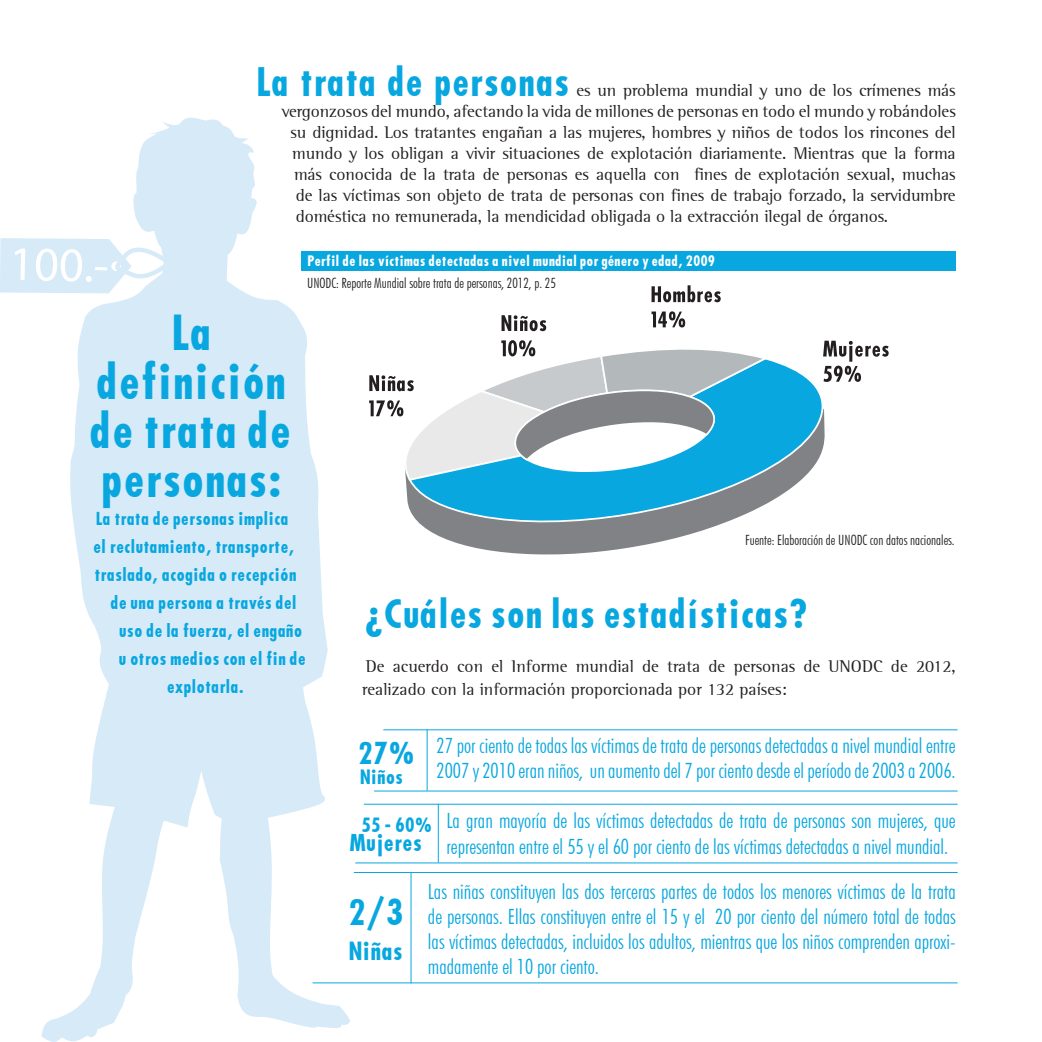
<style>
.page{position:relative;width:1042px;height:1042px;background:#fff}
.page>*{position:absolute;margin:0;border:0;box-sizing:border-box;transform-origin:0 0}
.t1{font:700 47.25px/49px "Futura Cond";color:#08a7e0;text-align:center}
.Wordl_TIP_day_leafle{font:700 38.5px "Futura Cond";color:#08a7e0}
.Wordl_TIP_day_leafle-2{font:700 34.65px "Futura Cond";color:#08a7e0}
.Wordl_TIP_day_leafle-3{font:700 29.57px "Futura Cond";color:#08a7e0}
.Wordl_TIP_day_leafle-4{font:700 24.5px "Futura Cond";color:#08a7e0}
.Wordl_TIP_day_leafle-5{font:700 22.75px "Futura Cond";color:#08a7e0}
.World_TIP_day_leafle{font:300 condensed 21px/25.2px "Futura BT";color:#08a7e0}
.Wordl_TIP_day_leafle-6{font:700 19.43px "Futura Cond";color:#08a7e0}
.Wordl_TIP_day_leafle-7{font:700 19.25px "Futura Cond";color:#08a7e0}
.World_TIP_day_leafle-2{font:17.5px/22.8px "Rotis Semi Serif";letter-spacing:-.005em;color:#231f20}
.t2{font:700 17.5px "Futura Cond";color:#08a7e0}
.TOC12_body{font:300 condensed 14.17px "Futura BT";color:#231f20}
.TOC12_HL2{font:700 14.17px "Futura Cond";color:#fff}
.s1{font-family:"Futura Cond";font-weight:700;font-size:38.5px;color:#08a7e0}
</style>
<div class="page">
<svg style="left:406px;top:482px;width:284px;height:73px;fill:#808285"></svg>
<svg style="left:407px;top:360px;width:418px;height:174px"></svg>
<svg style="left:501px;top:315px;width:45px;height:16px"></svg>
<svg style="left:369px;top:340px;width:401px;height:142px"></svg>
<svg style="left:651px;top:285px;width:70px;height:17px"></svg>
<svg style="left:651px;top:311px;width:34px;height:16px"></svg>
<svg style="left:823px;top:341px;width:65px;height:41px"></svg>
<div style="left:301px;top:251px;width:655px;height:20px;background:#08a7e0"></div>
<hr style="left:374px;top:790px;width:583px;height:1px;background:#08a7e0">
<hr style="left:355px;top:862px;width:602px;height:1px;background:#08a7e0">
<hr style="left:313px;top:982px;width:644px;height:1px;background:#08a7e0">
<hr style="left:383px;top:729px;width:574px;height:1px;background:#08a7e0">
<hr style="left:364px;top:804px;width:593px;height:1px;background:#08a7e0">
<hr style="left:354px;top:872px;width:603px;height:1px;background:#08a7e0">
<hr style="left:427px;top:729px;width:1px;height:61px;background:#08a7e0">
<hr style="left:438px;top:804px;width:1px;height:58px;background:#08a7e0">
<hr style="left:410px;top:872px;width:1px;height:111px;background:#08a7e0">
<svg style="left:0;top:238px;width:41px;height:55px;background:#dbecf8"></svg>
<svg style="left:41px;top:117px;width:309px;height:925px;fill:#d6eaf8"></svg>
<p class="World_TIP_day_leafle-2" style="left:255px;top:79px;width:701px"><span class="s1">La trata de personas</span> es un problema mundial y uno de los crímenes más</p>
<p class="World_TIP_day_leafle-2" style="left:282px;top:100px;width:675px">vergonzosos del mundo, afectando la vida de millones de personas en todo el mundo y robándoles</p>
<p class="World_TIP_day_leafle-2" style="left:290px;top:121px;width:667px">su dignidad. Los tratantes engañan a las mujeres, hombres y niños de todos los rincones del</p>
<p class="World_TIP_day_leafle-2" style="left:292px;top:142px;width:665px">mundo y los obligan a vivir situaciones de explotación diariamente. Mientras que la forma</p>
<p class="World_TIP_day_leafle-2" style="left:294px;top:163px;width:663px">más conocida de la trata de personas es aquella con fines de explotación sexual, muchas</p>
<p class="World_TIP_day_leafle-2" style="left:296px;top:184px;width:661px">de las víctimas son objeto de trata de personas con fines de trabajo forzado, la servidumbre</p>
<p class="World_TIP_day_leafle-2" style="left:296px;top:205px;width:594px">doméstica no remunerada, la mendicidad obligada o la extracción ilegal de órganos.</p>
<p class="TOC12_HL2" style="left:307px;top:251px;width:410px">Perfil de las víctimas detectadas a nivel mundial por género y edad, 2009</p>
<p class="TOC12_body" style="left:307px;top:275px;width:250px">UNODC: Reporte Mundial sobre trata de personas, 2012, p. 25</p>
<p class="t1" style="left:89px;top:308px;width:203px">La definición de trata de personas:</p>
<p class="t2" style="left:95px;top:507px;width:195px">La trata de personas implica</p>
<p class="t2" style="left:93px;top:535px;width:203px">el reclutamiento, transporte,</p>
<p class="t2" style="left:94px;top:563px;width:204px">traslado, acogida o recepción</p>
<p class="t2" style="left:110px;top:591px;width:188px">de una persona a través del</p>
<p class="t2" style="left:119px;top:619px;width:185px">uso de la fuerza, el engaño</p>
<p class="t2" style="left:119px;top:647px;width:189px">u otros medios con el fin de</p>
<p class="t2" style="left:167px;top:675px;width:79px">explotarla.</p>
<p class="TOC12_body" style="left:745px;top:531px;width:211px">Fuente: Elaboración de UNODC con datos nacionales.</p>
<p class="Wordl_TIP_day_leafle" style="left:364px;top:589px;width:445px">¿Cuáles son las estadísticas?</p>
<p class="World_TIP_day_leafle-2" style="left:362px;top:655px;width:595px">De acuerdo con el Informe mundial de trata de personas de UNODC de 2012, realizado con la información proporcionada por 132 países:</p>
<p class="World_TIP_day_leafle" style="left:437px;top:732px;width:520px">27 por ciento de todas las víctimas de trata de personas detectadas a nivel mundial entre<br>2007 y 2010 eran niños, un aumento del 7 por ciento desde el período de 2003 a 2006.</p>
<p class="World_TIP_day_leafle" style="left:446px;top:808px;width:511px">La gran mayoría de las víctimas detectadas de trata de personas son mujeres, que representan entre el 55 y el 60 por ciento de las víctimas detectadas a nivel mundial.</p>
<p class="World_TIP_day_leafle" style="left:428px;top:878px;width:529px;text-align:justify">Las niñas constituyen las dos terceras partes de todos los menores víctimas de la trata de personas. Ellas constituyen entre el 15 y el 20 por ciento del número total de todas las víctimas detectadas, incluidos los adultos, mientras que los niños comprenden aproxi&shy;madamente el 10 por ciento.</p>
<p class="Wordl_TIP_day_leafle-3" style="left:358px;top:734px;width:58px">27%</p>
<p class="Wordl_TIP_day_leafle-6" style="left:360px;top:764px;width:45px">Niños</p>
<p class="Wordl_TIP_day_leafle-7" style="left:362px;top:812px;width:72px">55 - 60%</p>
<p class="Wordl_TIP_day_leafle-5" style="left:349px;top:828px;width:74px">Mujeres</p>
<p class="Wordl_TIP_day_leafle-2" style="left:348px;top:890px;width:57px">2/3</p>
<p class="Wordl_TIP_day_leafle-4" style="left:348px;top:935px;width:56px">Niñas</p>
</div>
